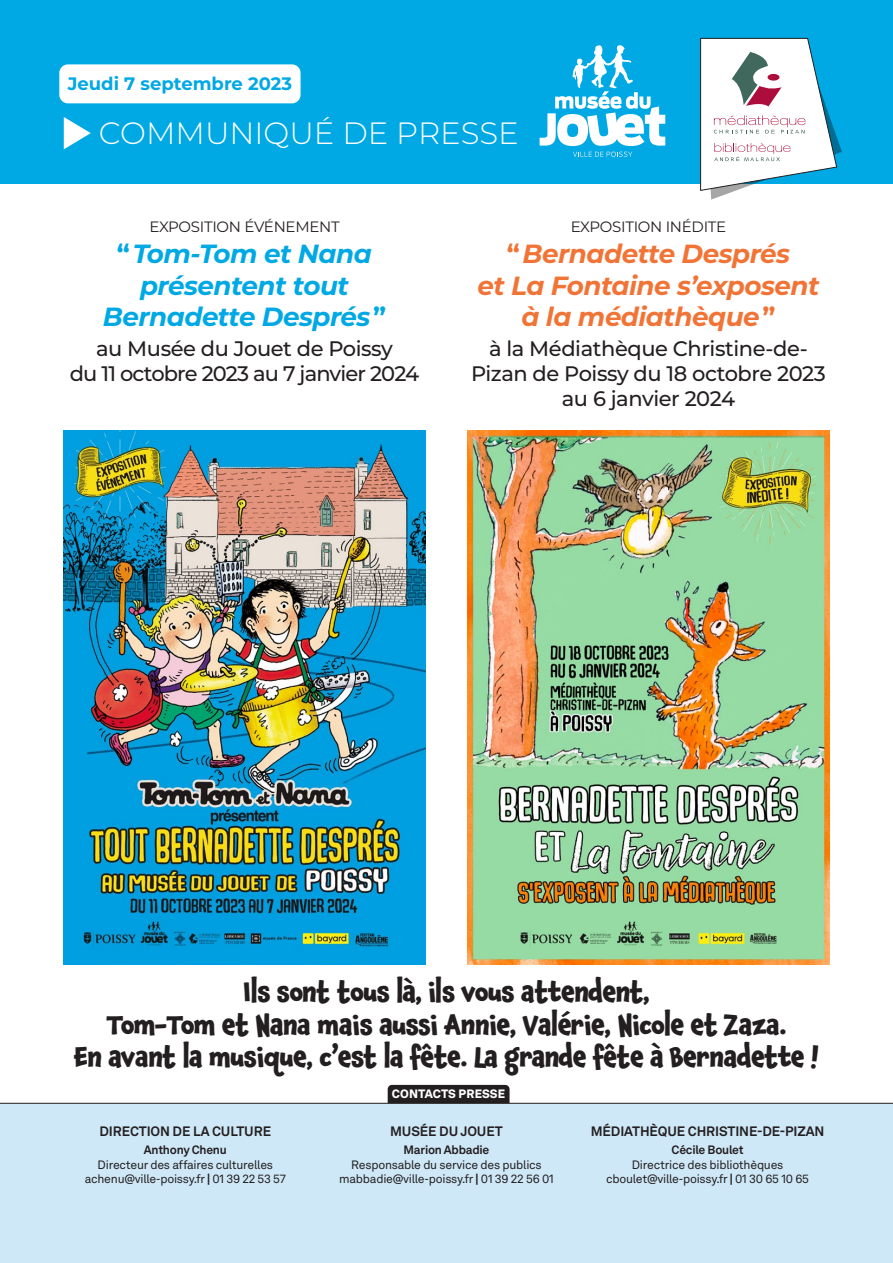
<style>
.page{position:relative;width:893px;height:1263px;background:#fff}
.page>*{position:absolute;margin:0;border:0;box-sizing:border-box;transform-origin:0 0}
.t1{font:300 30.75px "Montserrat";color:#fff}
.t2{font:700 27px/32.4px "Chaloops";letter-spacing:-.02em;color:#231f20;text-align:center}
.t3{font:italic 700 26.25px/31.5px "Montserrat";letter-spacing:-.02em;color:#f17436;text-align:center}
.t4{font:italic 700 26.25px/31.5px "Montserrat";letter-spacing:-.02em;color:#00a8e4;text-align:center}
.t5{font:500 21px/25.2px "Montserrat";letter-spacing:-.02em;color:#231f20;text-align:center}
.t6{font:500 21px/25.2px "Montserrat";letter-spacing:-.04em;color:#231f20;text-align:center}
.t7{font:700 18px "Montserrat";color:#00a8e4}
.t8{font:15px "Montserrat";letter-spacing:-.02em;color:#231f20}
.t9{font:700 13.5px "Akkurat LL";letter-spacing:-.01em;color:#231f20}
.t10{font:12px/14.4px "Akkurat LL";letter-spacing:-.02em;color:#231f20;text-align:center}
.t11{font:700 12px "Akkurat LL";letter-spacing:-.02em;color:#231f20}
.t12{font:900 12px "Akkurat LL";letter-spacing:.01em;color:#fff}
.s1{font-style:normal}
.s2{font-weight:900}
</style>
<div class="page">
<div style="left:0;top:1103px;width:893px;height:160px;background:#cfe8f8"></div>
<div style="left:0;top:0;width:893px;height:183px;background:#00a8e4"></div>
<svg style="left:64px;top:117px;width:27px;height:32px"></svg>
<div style="left:59px;top:64px;width:242px;height:39px;background:#fff;border-radius:9px"></div>
<svg style="left:540px;top:45px;width:125px;height:112px"></svg>
<svg style="left:700px;top:38px;width:142px;height:162px"></svg>
<img style="left:64px;top:431px;width:361px;height:533px">
<img style="left:468px;top:431px;width:361px;height:533px">
<div style="left:388px;top:1085px;width:122px;height:18px;background:#231f20"></div>
<hr style="left:0;top:1103px;width:893px;height:1px;background:#231f20">
<h3 class="t7" style="left:68px;top:71px;width:226px">Jeudi 7 septembre 2023</h3>
<h1 class="t1" style="left:99px;top:112px;width:422px">COMMUNIQUÉ DE PRESSE</h1>
<p class="t8" style="left:149px;top:216px;width:192px">EXPOSITION ÉVÉNEMENT</p>
<h3 class="t4" style="left:103px;top:237px;width:285px"><span class="s1">“</span>Tom-Tom et Nana présentent tout<br>Bernadette Després<span class="s1">”</span></h3>
<h3 class="t6" style="left:70px;top:335px;width:351px">au Musée du Jouet de Poissy<br>du 11 octobre 2023 au 7 janvier 2024</h3>
<p class="t8" style="left:571px;top:216px;width:157px">EXPOSITION INÉDITE</p>
<h3 class="t3" style="left:477px;top:237px;width:344px"><span class="s1">“</span>Bernadette Després<br>et La Fontaine s’exposent à la médiathèque<span class="s1">”</span></h3>
<h3 class="t5" style="left:471px;top:335px;width:356px">à la Médiathèque Christine-de-<br>Pizan de Poissy du 18 octobre 2023 au 6 janvier 2024</h3>
<h2 class="t2" style="left:74px;top:976px;width:747px">Ils sont tous là, ils vous attendent,<br>Tom-Tom et Nana mais aussi Annie, Valérie, Nicole et Zaza.<br>En avant la musique, c’est la fête. La grande fête à Bernadette !</h2>
<p class="t9" style="left:100px;top:1120px;width:173px">DIRECTION DE LA CULTURE</p>
<p class="t11" style="left:144px;top:1141px;width:84px">Anthony Chenu</p>
<p class="t10" style="left:85px;top:1157px;width:203px">Directeur des affaires culturelles achenu@ville-poissy.fr <span class="s2">|</span> 01 39 22 53 57</p>
<p class="t12" style="left:392px;top:1084px;width:115px">CONTACTS PRESSE</p>
<p class="t9" style="left:390px;top:1120px;width:114px">MUSÉE DU JOUET</p>
<p class="t11" style="left:404px;top:1141px;width:87px">Marion Abbadie</p>
<p class="t10" style="left:339px;top:1157px;width:216px">Responsable du service des publics mabbadie@ville-poissy.fr <span class="s2">|</span> 01 39 22 56 01</p>
<p class="t9" style="left:591px;top:1120px;width:235px">MÉDIATHÈQUE CHRISTINE-DE-PIZAN</p>
<p class="t11" style="left:672px;top:1141px;width:73px">Cécile Boulet</p>
<p class="t10" style="left:606px;top:1157px;width:204px">Directrice des bibliothèques cboulet@ville-poissy.fr <span class="s2">|</span> 01 30 65 10 65</p>
</div>
